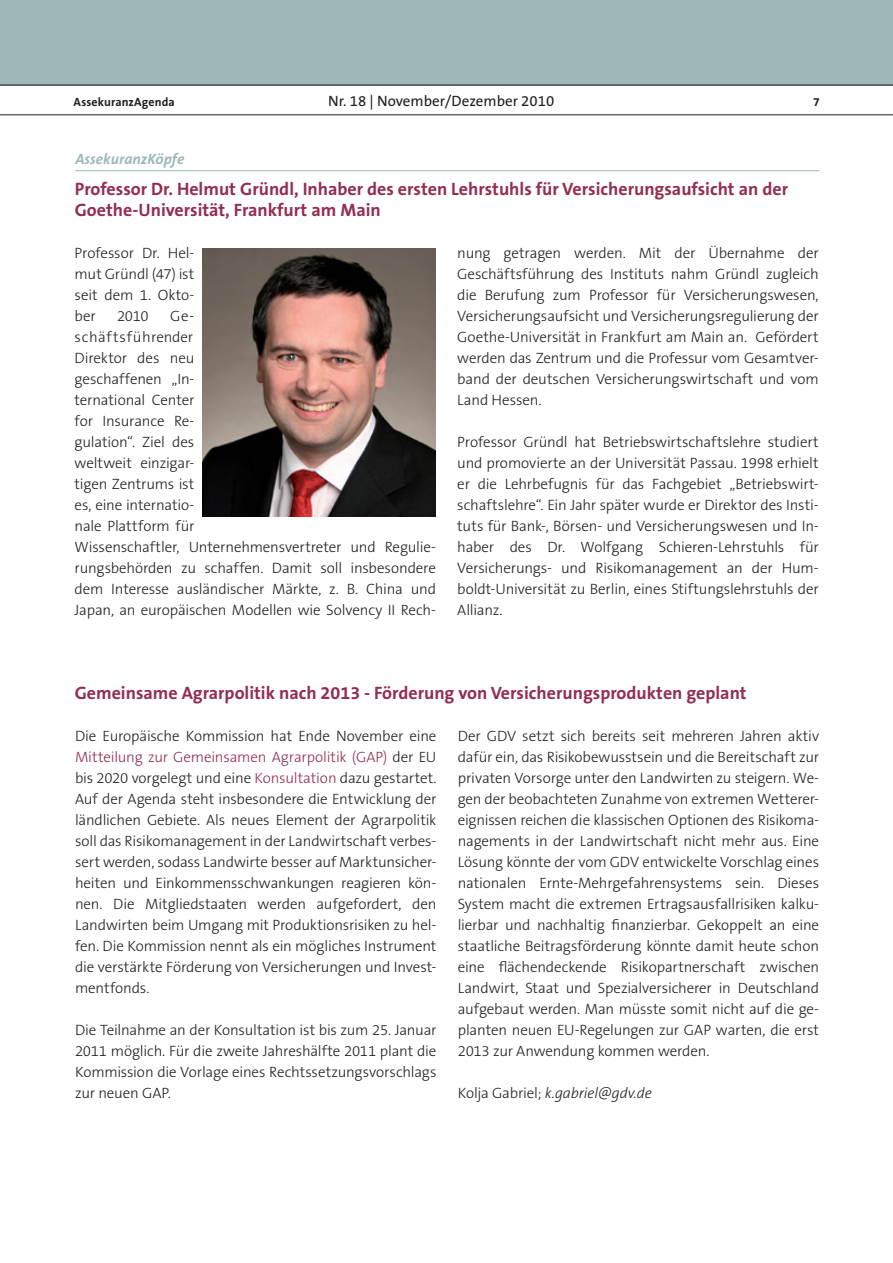
<style>
.page{position:relative;width:893px;height:1263px;background:#fff}
.page>*{position:absolute;margin:0;border:0;box-sizing:border-box;transform-origin:0 0}
.t1{font:700 18px/21px "The Sans B7";color:#942d53}
.t2{font:300 15px/21px "The Sans B3";letter-spacing:-.01em;color:#231f20;text-align:justify}
.t3{font:italic 300 15px "The Sans B3";letter-spacing:-.005em;color:#231f20}
.t4{font:15px "The Sans B5 Plain";color:#231f20}
.t5{font:italic 700 15px "The Sans B7";color:#9db8b7}
.t6{font:700 12px "The Sans B7";letter-spacing:.01em;color:#231f20}
.s1{color:#942d53}
.s2{font-style:normal}
</style>
<div class="page">
<div style="left:0;top:0;width:893px;height:85px;background:#9db8b7"></div>
<hr style="left:0;top:85px;width:893px;height:1px;background:#231f20">
<hr style="left:0;top:114px;width:893px;height:1px;background:#231f20">
<hr style="left:75px;top:170px;width:744px;height:1px;background:#9db8b7">
<img style="left:203px;top:248px;width:232px;height:268px">
<p class="t6" style="left:74px;top:95px;width:103px">AssekuranzAgenda</p>
<p class="t4" style="left:328px;top:93px;width:228px">Nr. 18 | November/Dezember 2010</p>
<p class="t6" style="left:813px;top:95px;width:8px">7</p>
<p class="t5" style="left:75px;top:151px;width:111px">AssekuranzKöpfe</p>
<p class="t1" style="left:75px;top:179px;width:715px">Professor Dr. Helmut Gründl, Inhaber des ersten Lehrstuhls für Versicherungsaufsicht an der<br>Goethe-Universität, Frankfurt am Main</p>
<p class="t2" style="left:75px;top:243px;width:121px">Professor Dr. Hel&shy;mut Gründl (47) ist seit dem 1. Okto&shy;ber</p>
<p class="t2" style="left:457px;top:243px;width:363px">nung getragen werden. Mit der Übernahme der Geschäftsführung des Instituts nahm Gründl zugleich die Berufung zum Professor für Versicherungswesen, Versicherungsaufsicht und Versicherungsregulierung der Goethe-Universität in Frankfurt am Main an. Gefördert werden das Zentrum und die Professur vom Gesamtver&shy;band der deutschen Versicherungswirtschaft und vom Land Hessen.</p>
<p class="t2" style="left:457px;top:432px;width:363px">Professor Gründl hat Betriebswirtschaftslehre studiert und promovierte an der Universität Passau. 1998 erhielt er die Lehrbefugnis für das Fachgebiet „Betriebswirt&shy;schaftslehre“. Ein Jahr später wurde er Direktor des Insti&shy;tuts für Bank-, Börsen- und Versicherungswesen und In&shy;haber des Dr. Wolfgang Schieren-Lehrstuhls für Versicherungs- und Risikomanagement an der Hum&shy;boldt-Universität zu Berlin, eines Stiftungslehrstuhls der Allianz.</p>
<p class="t2" style="left:75px;top:306px;width:363px;text-align:left;text-indent:95px">Ge-<br>schäftsführender<br>Direktor des neu<br>geschaffenen „In-<br>ternational Center<br>for Insurance Re-<br>gulation“. Ziel des<br>weltweit einzigar-<br>tigen Zentrums ist<br>es, eine internatio-<br>nale Plattform für<br>Wissenschaftler, Unternehmensvertreter und Regulie&shy;rungsbehörden zu schaffen. Damit soll insbesondere dem Interesse ausländischer Märkte, z. B. China und<br>Japan, an europäischen Modellen wie Solvency II Rech-</p>
<p class="t2" style="left:117px;top:306px;width:33px">2010</p>
<p class="t1" style="left:75px;top:683px;width:673px">Gemeinsame Agrarpolitik nach 2013 - Förderung von Versicherungsprodukten geplant</p>
<p class="t2" style="left:75px;top:726px;width:363px">Die Europäische Kommission hat Ende November eine <span class="s1">Mitteilung zur Gemeinsamen Agrarpolitik (GAP)</span> der EU bis 2020 vorgelegt und eine <span class="s1">Konsultation</span> dazu gestartet.<br>Auf der Agenda steht insbesondere die Entwicklung der ländlichen Gebiete. Als neues Element der Agrarpolitik soll das Risikomanagement in der Landwirtschaft verbes&shy;sert werden, sodass Landwirte besser auf Marktunsicher&shy;heiten und Einkommensschwankungen reagieren kön&shy;nen. Die Mitgliedstaaten werden aufgefordert, den Landwirten beim Umgang mit Produktionsrisiken zu hel&shy;fen. Die Kommission nennt als ein mögliches Instrument die verstärkte Förderung von Versicherungen und Invest&shy;mentfonds.</p>
<p class="t2" style="left:75px;top:1020px;width:363px">Die Teilnahme an der Konsultation ist bis zum 25. Januar 2011 möglich. Für die zweite Jahreshälfte 2011 plant die Kommission die Vorlage eines Rechtssetzungsvorschlags zur neuen GAP.</p>
<p class="t2" style="left:458px;top:726px;width:363px">Der GDV setzt sich bereits seit mehreren Jahren aktiv dafür ein, das Risikobewusstsein und die Bereitschaft zur privaten Vorsorge unter den Landwirten zu steigern. We&shy;gen der beobachteten Zunahme von extremen Wetterer&shy;eignissen reichen die klassischen Optionen des Risikoma&shy;nagements in der Landwirtschaft nicht mehr aus. Eine Lösung könnte der vom GDV entwickelte Vorschlag eines nationalen Ernte-Mehrgefahrensystems sein. Dieses System macht die extremen Ertragsausfallrisiken kalku&shy;lierbar und nachhaltig finanzierbar. Gekoppelt an eine staatliche Beitragsförderung könnte damit heute schon eine flächendeckende Risikopartnerschaft zwischen Landwirt, Staat und Spezialversicherer in Deutschland aufgebaut werden. Man müsste somit nicht auf die ge&shy;planten neuen EU-Regelungen zur GAP warten, die erst 2013 zur Anwendung kommen werden.</p>
<p class="t3" style="left:458px;top:1085px;width:196px"><span class="s2">Kolja Gabriel;</span> k.gabriel@gdv.de</p>
</div>
